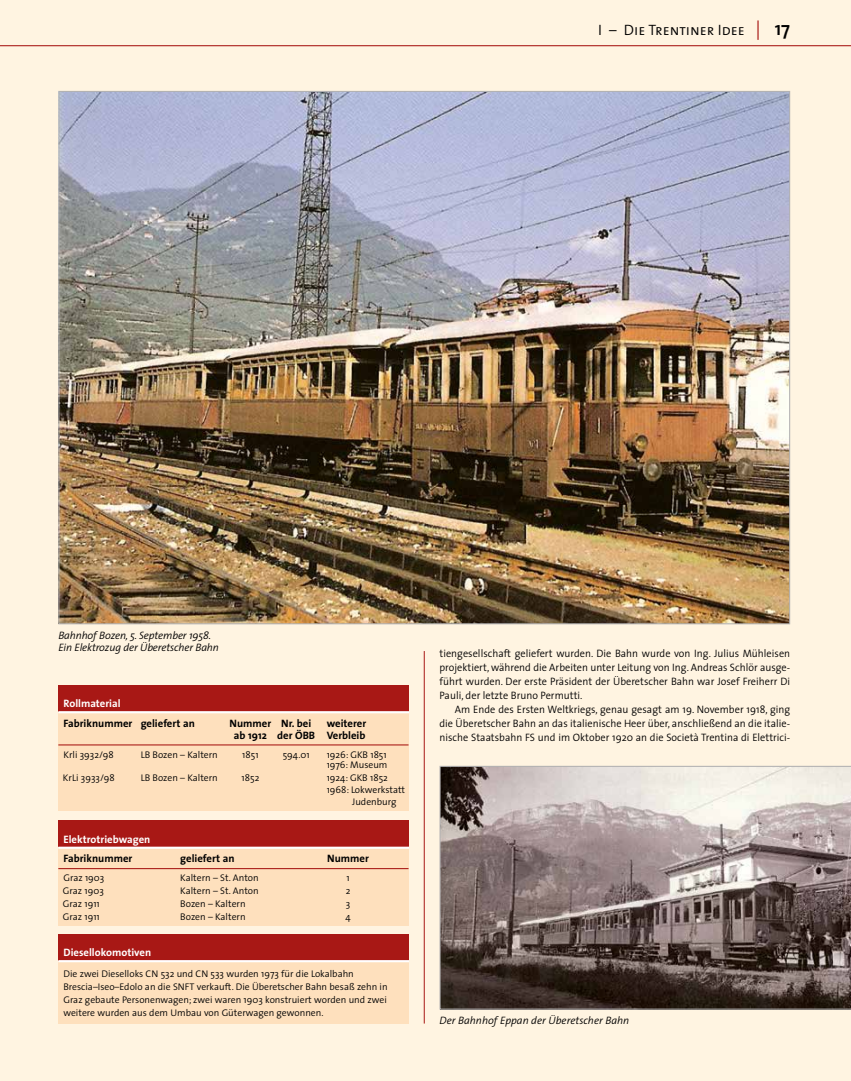
<style>
.page{position:relative;width:851px;height:1081px;background:#fff}
.page>*{position:absolute;margin:0;border:0;box-sizing:border-box;transform-origin:0 0}
.t1{font:15px "The Sans Semi Light Caps";color:#000}
.t2{font:300 10.75px/14px "The Sans";letter-spacing:.005em;color:#000;text-align:justify;scale:.96 1}
.t3{font:italic 300 10.75px/12.9px "The Sans";letter-spacing:-.01em;color:#000}
.t4{font:700 10.75px/11.9px "The Sans";color:#000;text-align:right}
.t5{font:700 10.75px "The Sans";color:#fff}
.t6{font:300 9.62px/12.9px "The Sans";color:#000}
.s1{font-family:"The Sans";font-weight:300;font-size:19.38px;color:#a81815}
.s2{font-family:"The Sans";font-weight:600;font-size:19.38px}
</style>
<div class="page">
<img style="left:0;top:0;width:850px;height:1081px">
<h1 class="t1" style="left:598px;top:21px;width:193px">I – Die Trentiner Idee <span class="s1">|</span> <span class="s2">17</span></h1>
<p class="t3" style="left:58px;top:628px;width:162px">Bahnhof Bozen, 5. September 1958.<br>Ein Elektrozug der Überetscher Bahn</p>
<p class="t5" style="left:63px;top:700px;width:59px">Rollmaterial</p>
<p class="t4" style="left:63px;top:718px;width:133px">Fabriknummer geliefert an</p>
<p class="t4" style="left:229px;top:718px;width:83px">Nummer Nr. bei</p>
<p class="t4" style="left:234px;top:718px;width:134px">weiterer<br>ab 1912 der ÖBB Verbleib</p>
<p class="t6" style="left:63px;top:749px;width:52px">Krli 3932/98</p>
<p class="t6" style="left:141px;top:749px;width:79px">LB Bozen – Kaltern</p>
<p class="t6" style="left:242px;top:749px;width:18px">1851</p>
<p class="t6" style="left:282px;top:749px;width:29px">594.01</p>
<p class="t6" style="left:326px;top:750px;width:62px;line-height:10.8px">1926: GKB 1851<br>1976: Museum</p>
<p class="t6" style="left:63px;top:772px;width:53px">KrLi 3933/98</p>
<p class="t6" style="left:141px;top:772px;width:79px">LB Bozen – Kaltern</p>
<p class="t6" style="left:241px;top:772px;width:19px">1852</p>
<p class="t6" style="left:326px;top:772px;width:63px">1924: GKB 1852</p>
<p class="t6" style="left:326px;top:784px;width:80px">1968: Lokwerkstatt</p>
<p class="t6" style="left:352px;top:796px;width:46px">Judenburg</p>
<p class="t5" style="left:63px;top:835px;width:88px">Elektrotriebwagen</p>
<p class="t4" style="left:63px;top:853px;width:70px">Fabriknummer</p>
<p class="t4" style="left:180px;top:853px;width:56px">geliefert an</p>
<p class="t4" style="left:327px;top:853px;width:43px">Nummer</p>
<p class="t6" style="left:63px;top:872px;width:42px">Graz 1903</p>
<p class="t6" style="left:180px;top:872px;width:80px">Kaltern – St. Anton</p>
<p class="t6" style="left:346px;top:872px;width:5px">1</p>
<p class="t6" style="left:63px;top:885px;width:42px">Graz 1903</p>
<p class="t6" style="left:180px;top:885px;width:80px">Kaltern – St. Anton</p>
<p class="t6" style="left:345px;top:885px;width:6px">2</p>
<p class="t6" style="left:63px;top:898px;width:38px">Graz 1911</p>
<p class="t6" style="left:180px;top:898px;width:67px">Bozen – Kaltern</p>
<p class="t6" style="left:346px;top:898px;width:6px">3</p>
<p class="t6" style="left:63px;top:911px;width:38px">Graz 1911</p>
<p class="t6" style="left:180px;top:911px;width:67px">Bozen – Kaltern</p>
<p class="t6" style="left:345px;top:911px;width:7px">4</p>
<p class="t5" style="left:63px;top:948px;width:89px">Diesellokomotiven</p>
<p class="t6" style="left:63px;top:968px;width:326px">Die zwei Dieselloks CN 532 und CN 533 wurden 1973 für die Lokalbahn Brescia–Iseo–Edolo an die SNFT verkauft. Die Überetscher Bahn besaß zehn in Graz gebaute Personenwagen; zwei waren 1903 konstruiert worden und zwei weitere wurden aus dem Umbau von Güterwagen gewonnen.</p>
<p class="t2" style="left:439px;top:647px;width:367px">tiengesellschaft geliefert wurden. Die Bahn wurde von Ing. Julius Mühleisen projektiert, während die Arbeiten unter Leitung von Ing. Andreas Schlör ausge&shy;führt wurden. Der erste Präsident der Überetscher Bahn war Josef Freiherr Di Pauli, der letzte Bruno Permutti.</p>
<p class="t2" style="left:439px;top:703px;width:367px;text-indent:15px">Am Ende des Ersten Weltkriegs, genau gesagt am 19. November 1918, ging die Überetscher Bahn an das italienische Heer über, anschließend an die italie&shy;nische Staatsbahn FS und im Oktober 1920 an die Società Trentina di Elettrici-</p>
<p class="t3" style="left:439px;top:1013px;width:191px">Der Bahnhof Eppan der Überetscher Bahn</p>
</div>
